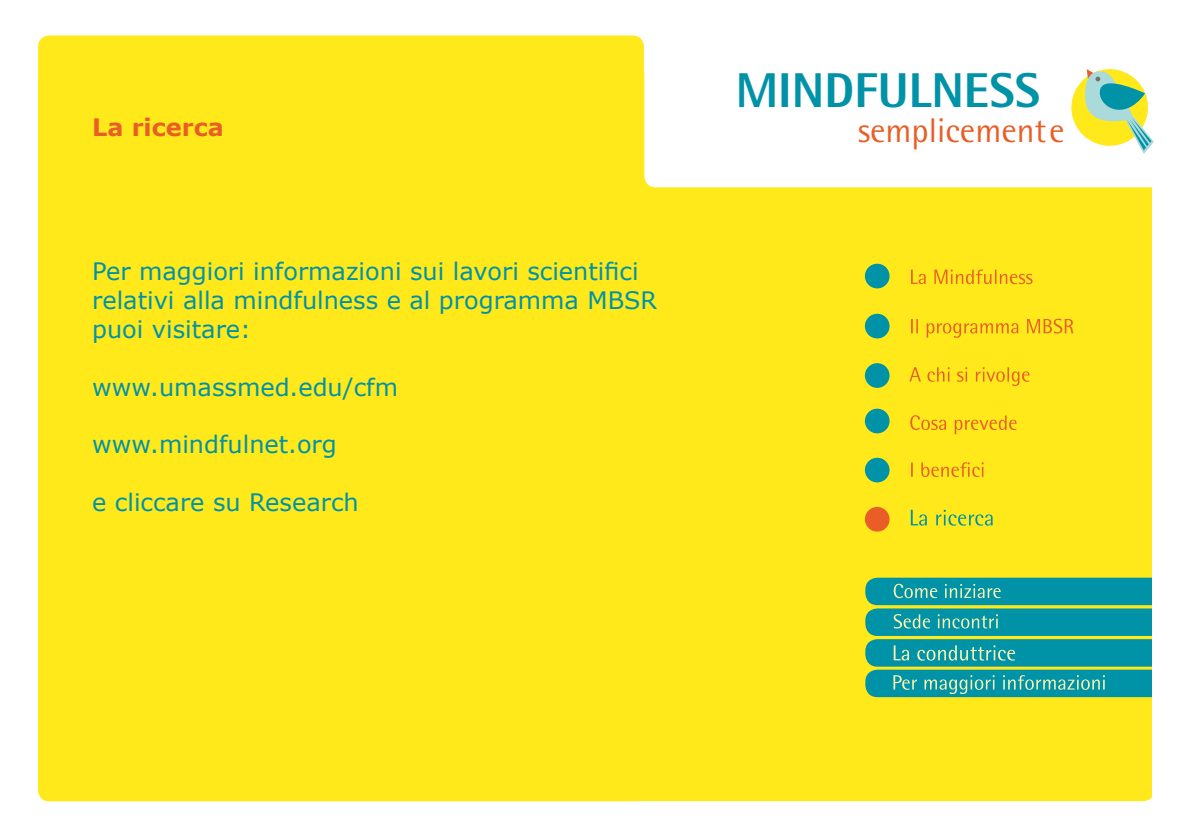
<style>
.page{position:relative;width:1191px;height:840px;background:#fff}
.page>*{position:absolute;margin:0;border:0;box-sizing:border-box;transform-origin:0 0}
.t1{font:800 48.8px "Rotis Semi Sans Std";color:#0092a7}
.t2{font:34.2px "Rotis Semi Sans Std";color:#e95e27}
.t3{font:24px/28.8px "Verdana";color:#0092a7}
.t4{font:700 24px "Verdana";color:#e95e27}
</style>
<div class="page">
<div style="left:38px;top:72px;width:1116px;height:728px;background:#ffe91a;border-radius:11px"></div>
<div style="left:38px;top:35px;width:606px;height:765px;background:#ffe91a;border-radius:11px"></div>
<div style="left:644px;top:0;width:528px;height:187px;background:#fff;border-radius:11px"></div>
<div style="left:1071px;top:69px;width:77px;height:77px;background:#ffe91a;border-radius:50%"></div>
<svg style="left:1083px;top:69px;width:70px;height:85px"></svg>
<div style="left:865px;top:669px;width:306px;height:27px;background:#0092a7;border-radius:12px"></div>
<div style="left:865px;top:608px;width:306px;height:27px;background:#0092a7;border-radius:12px"></div>
<div style="left:865px;top:638px;width:306px;height:28px;background:#0092a7;border-radius:12px"></div>
<svg style="left:893px;top:614px;width:104px;height:14px"></svg>
<div style="left:865px;top:577px;width:306px;height:28px;background:#0092a7;border-radius:12px"></div>
<svg style="left:893px;top:583px;width:107px;height:14px"></svg>
<div style="left:1152px;top:178px;width:39px;height:661px;background:#fff"></div>
<svg style="left:911px;top:462px;width:72px;height:14px"></svg>
<svg style="left:910px;top:415px;width:106px;height:19px"></svg>
<svg style="left:909px;top:367px;width:120px;height:19px"></svg>
<svg style="left:911px;top:318px;width:162px;height:19px"></svg>
<svg style="left:911px;top:269px;width:121px;height:15px"></svg>
<div style="left:865px;top:263px;width:24px;height:25px;background:#0092a7;border-radius:50%"></div>
<div style="left:865px;top:313px;width:24px;height:25px;background:#0092a7;border-radius:50%"></div>
<div style="left:865px;top:363px;width:24px;height:24px;background:#0092a7;border-radius:50%"></div>
<div style="left:865px;top:408px;width:24px;height:25px;background:#0092a7;border-radius:50%"></div>
<div style="left:865px;top:457px;width:24px;height:25px;background:#0092a7;border-radius:50%"></div>
<div style="left:865px;top:506px;width:24px;height:25px;background:#e95e27;border-radius:50%"></div>
<svg style="left:910px;top:509px;width:82px;height:16px"></svg>
<svg style="left:893px;top:675px;width:211px;height:18px"></svg>
<svg style="left:893px;top:645px;width:122px;height:15px"></svg>
<h1 class="t1" style="left:735px;top:60px;width:306px">MINDFULNESS</h1>
<p class="t4" style="left:92px;top:112px;width:133px">La ricerca</p>
<h2 class="t2" style="left:858px;top:110px;width:208px">semplicemente</h2>
<p class="t3" style="left:92px;top:256px;width:566px">Per maggiori informazioni sui lavori scientifici relativi alla mindfulness e al programma MBSR puoi visitare:</p>
<p class="t3" style="left:92px;top:371px;width:307px">www.umassmed.edu/cfm</p>
<p class="t3" style="left:92px;top:429px;width:246px">www.mindfulnet.org</p>
<p class="t3" style="left:92px;top:486px;width:268px">e cliccare su Research</p>
</div>
